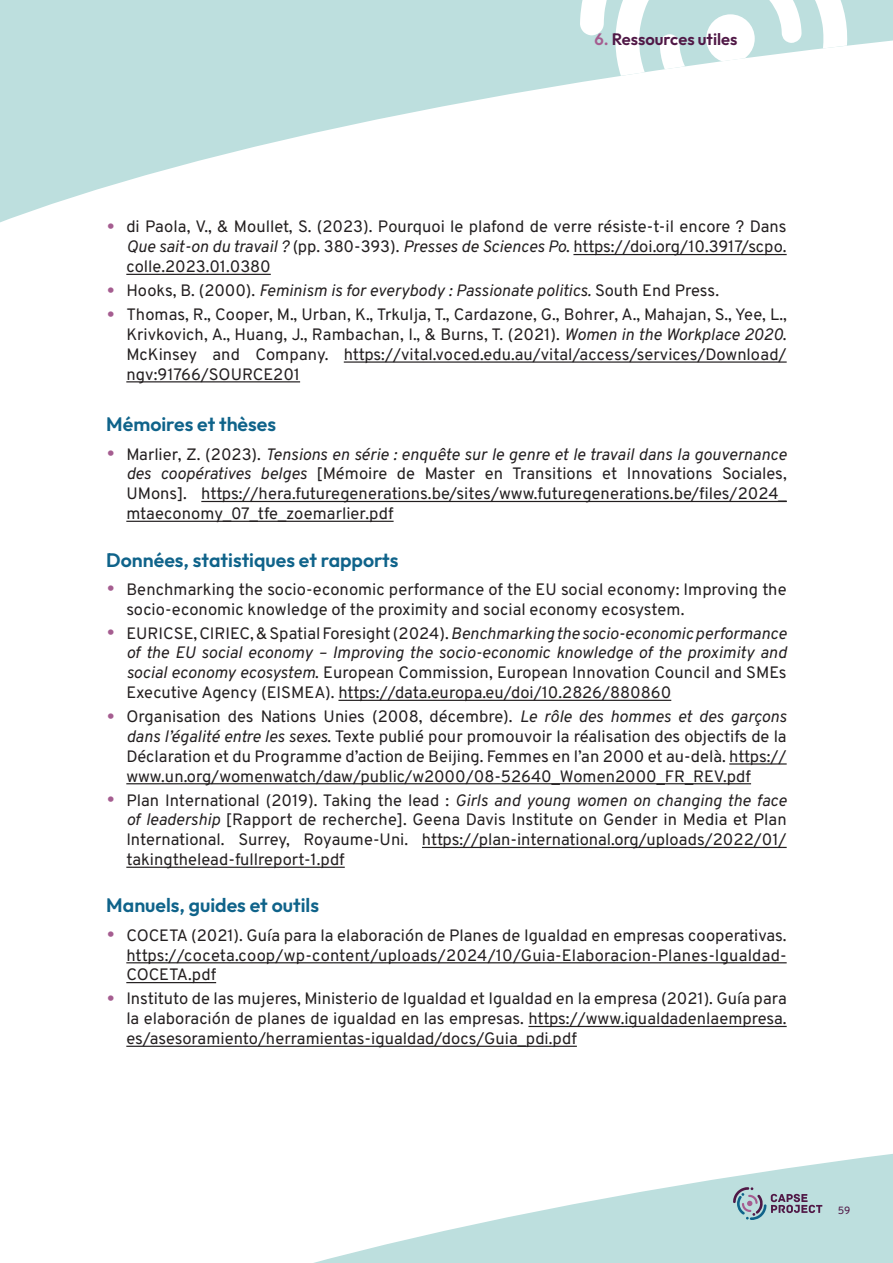
<style>
.page{position:relative;width:893px;height:1263px;background:#fff}
.page>*{position:absolute;margin:0;border:0;box-sizing:border-box;transform-origin:0 0}
.sous_sous-titre{font:100 19.5px "Outfit";color:#0f638a}
.texte{font:16.5px/19.8px "Overpass";color:#231f20;text-align:justify}
.texte-2{font:italic 16.5px "Overpass";color:#231f20}
.t1{font:100 16.5px "Outfit";color:#501846}
.t2{font:10.5px "Overpass";color:#501846}
.s1{color:#a55d90}
.s2{font-size:22.5px;color:#a55d90}
.s3{font-style:italic}
.s4{font-style:normal;font-size:22.5px;color:#a55d90}
.s5{font-style:normal}
</style>
<div class="page">
<svg style="left:0;top:0;width:893px;height:223px"></svg>
<svg style="left:580px;top:0;width:302px;height:82px"></svg>
<div style="left:706px;top:14px;width:49px;height:49px;background:#fff;border-radius:50%"></div>
<svg style="left:314px;top:1154px;width:579px;height:109px;fill:#bddfde"></svg>
<svg style="left:733px;top:1187px;width:89px;height:33px;background:#a2b4be"></svg>
<hr style="left:573px;top:254px;width:214px;height:1px;background:#231f20">
<hr style="left:126px;top:274px;width:145px;height:1px;background:#231f20">
<hr style="left:344px;top:361px;width:443px;height:2px;background:#231f20">
<hr style="left:126px;top:381px;width:174px;height:1px;background:#231f20">
<hr style="left:201px;top:501px;width:586px;height:1px;background:#231f20">
<hr style="left:126px;top:521px;width:268px;height:1px;background:#231f20">
<hr style="left:338px;top:700px;width:333px;height:1px;background:#231f20">
<hr style="left:729px;top:763px;width:58px;height:1px;background:#231f20">
<hr style="left:126px;top:783px;width:625px;height:1px;background:#231f20">
<hr style="left:422px;top:847px;width:365px;height:1px;background:#231f20">
<hr style="left:126px;top:867px;width:219px;height:1px;background:#231f20">
<hr style="left:126px;top:962px;width:661px;height:1px;background:#231f20">
<hr style="left:126px;top:982px;width:90px;height:1px;background:#231f20">
<hr style="left:528px;top:1026px;width:259px;height:1px;background:#231f20">
<hr style="left:126px;top:1046px;width:451px;height:1px;background:#231f20">
<p class="t1" style="left:594px;top:30px;width:145px"><span class="s1">6.</span> Ressources utiles</p>
<p class="texte" style="left:126px;top:216px;width:662px;text-indent:-20px"><span class="s2">•</span> di Paola, V., &amp; Moullet, S. (2023). Pourquoi le plafond de verre résiste-t-il encore ? Dans <span class="s3">Que sait‐on du travail ?</span> (pp. 380-393). <span class="s3">Presses de Sciences Po</span>. https://doi.org/10.3917/scpo. colle.2023.01.0380</p>
<p class="texte-2" style="left:106px;top:277px;width:614px"><span class="s4">•</span> <span class="s5">Hooks, B. (2000).</span> Feminism is for everybody : Passionate politics. <span class="s5">South End Press.</span></p>
<p class="texte" style="left:126px;top:304px;width:662px;text-indent:-20px"><span class="s2">•</span> Thomas, R., Cooper, M., Urban, K., Trkulja, T., Cardazone, G., Bohrer, A., Mahajan, S., Yee, L., Krivkovich, A., Huang, J., Rambachan, I., &amp; Burns, T. (2021). <span class="s3">Women in the Workplace 2020</span>.<br>McKinsey and Company. https://vital.voced.edu.au/vital/access/services/Download/ ngv:91766/SOURCE201</p>
<p class="sous_sous-titre" style="left:106px;top:413px;width:171px">Mémoires et thèses</p>
<p class="texte" style="left:126px;top:443px;width:662px;text-indent:-20px"><span class="s2">•</span> Marlier, Z. (2023). <span class="s3">Tensions en série : enquête sur le genre et le travail dans la gouvernance des coopératives belges</span> [Mémoire de Master en Transitions et Innovations Sociales, UMons]. https://hera.futuregenerations.be/sites/www.futuregenerations.be/files/2024_ mtaeconomy_07_tfe_zoemarlier.pdf</p>
<p class="sous_sous-titre" style="left:106px;top:548px;width:294px">Données, statistiques et rapports</p>
<p class="texte" style="left:126px;top:578px;width:662px;text-indent:-20px"><span class="s2">•</span> Benchmarking the socio-economic performance of the EU social economy: Improving the socio-economic knowledge of the proximity and social economy ecosystem.</p>
<p class="texte" style="left:126px;top:622px;width:662px;text-indent:-20px"><span class="s2">•</span> EURICSE, CIRIEC, &amp; Spatial Foresight (2024). <span class="s3">Benchmarking the socio-economic performance of the EU social economy – Improving the socio-economic knowledge of the proximity and social economy ecosystem</span>. European Commission, European Innovation Council and SMEs Executive Agency (EISMEA). https://data.europa.eu/doi/10.2826/880860</p>
<p class="texte" style="left:126px;top:706px;width:662px;text-indent:-20px"><span class="s2">•</span> Organisation des Nations Unies (2008, décembre). <span class="s3">Le rôle des hommes et des garçons dans l’égalité entre les sexes</span>. Texte publié pour promouvoir la réalisation des objectifs de la Déclaration et du Programme d’action de Beijing. Femmes en l’an 2000 et au-delà. https:// www.un.org/womenwatch/daw/public/w2000/08-52640_Women2000_FR_REV.pdf</p>
<p class="texte" style="left:126px;top:789px;width:662px;text-indent:-20px"><span class="s2">•</span> Plan International (2019). Taking the lead : <span class="s3">Girls and young women on changing the face of leadership</span> [Rapport de recherche]. Geena Davis Institute on Gender in Media et Plan International. Surrey, Royaume-Uni. https://plan-international.org/uploads/2022/01/ takingthelead-fullreport-1.pdf</p>
<p class="sous_sous-titre" style="left:106px;top:894px;width:214px">Manuels, guides et outils</p>
<p class="texte" style="left:126px;top:924px;width:662px;text-indent:-20px"><span class="s2">•</span> COCETA (2021). Guía para la elaboración de Planes de Igualdad en empresas cooperativas. https://coceta.coop/wp-content/uploads/2024/10/Guia-Elaboracion-Planes-Igualdad-COCETA.pdf</p>
<p class="texte" style="left:126px;top:988px;width:662px;text-indent:-20px"><span class="s2">•</span> Instituto de las mujeres, Ministerio de Igualdad et Igualdad en la empresa (2021). Guía para la elaboración de planes de igualdad en las empresas. https://www.igualdadenlaempresa. es/asesoramiento/herramientas-igualdad/docs/Guia_pdi.pdf</p>
<p class="t2" style="left:838px;top:1202px;width:14px">59</p>
</div>
